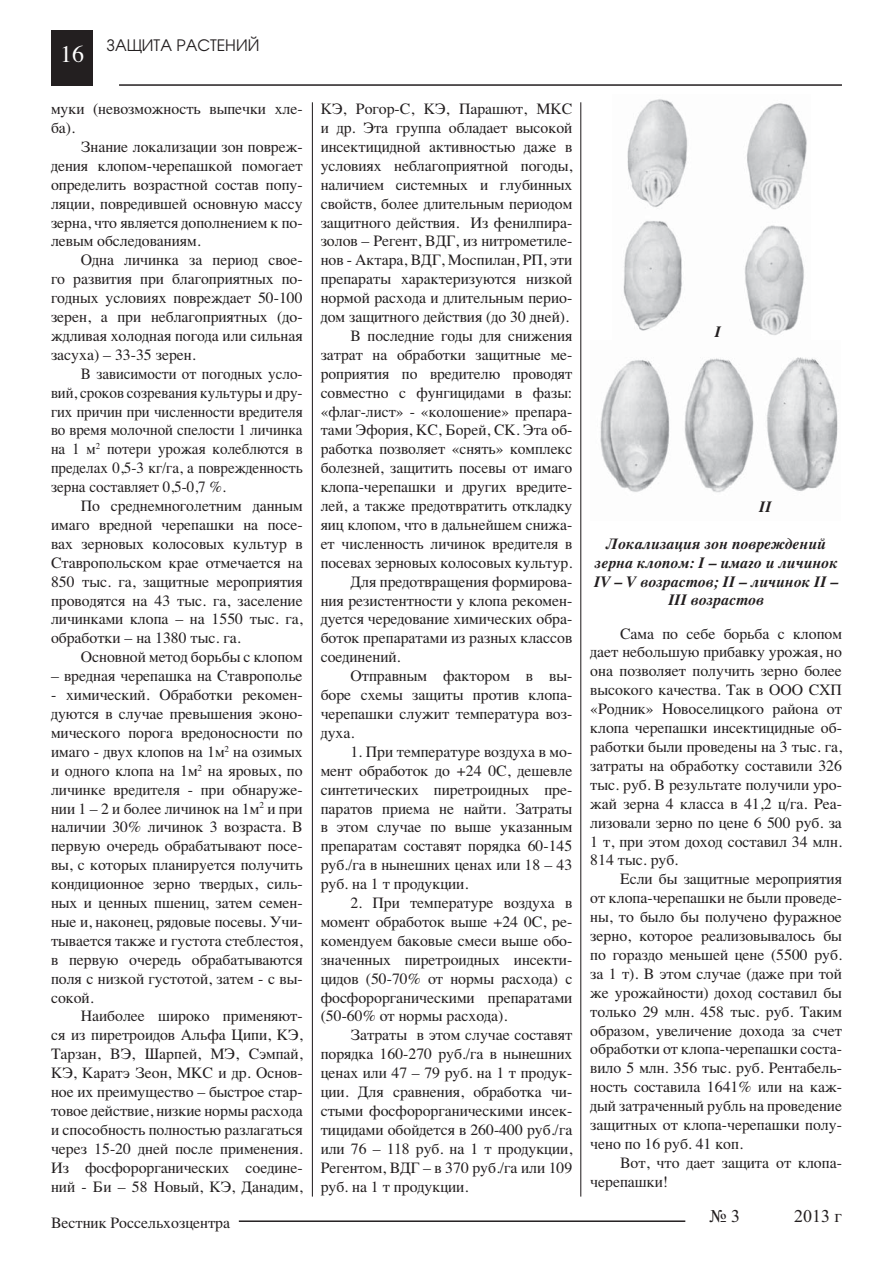
<style>
.page{position:relative;width:893px;height:1263px;background:#fff}
.page>*{position:absolute;margin:0;border:0;box-sizing:border-box;transform-origin:0 0}
.t1{font:24px "Times";color:#fff}
.t2{font:18px "Times New Roman";color:#231f20}
.t3{font:15.75px/18.9px "Times";color:#231f20;text-align:justify}
.t4{font:15.75px/18.9px "Times";color:#231f20;text-align:justify;scale:.96 1}
.t5{font:italic 700 15.75px/18.9px "Times";color:#231f20;text-align:center}
.t6{font:15.75px "Avangard TM";color:#231f20}
</style>
<div class="page">
<hr style="left:119px;top:84px;width:723px;height:2px;background:#231f20">
<hr style="left:239px;top:1220px;width:446px;height:2px;background:#231f20">
<div style="left:51px;top:30px;width:42px;height:55px;background:#231f20"></div>
<img style="left:623px;top:99px;width:184px;height:236px">
<img style="left:600px;top:357px;width:238px;height:136px">
<hr style="left:580px;top:102px;width:1px;height:1094px;background:#231f20">
<hr style="left:312px;top:102px;width:1px;height:1094px;background:#231f20">
<h1 class="t1" style="left:60px;top:45px;width:25px">16</h1>
<p class="t6" style="left:107px;top:40px;width:154px">ЗАЩИТА РАСТЕНИЙ</p>
<p class="t3" style="left:51px;top:101px;width:253px">муки (невозможность выпечки хле&shy;ба).</p>
<p class="t3" style="left:51px;top:139px;width:253px;text-indent:30px">Знание локализации зон повреж&shy;дения клопом-черепашкой помогает определить возрастной состав попу&shy;ляции, повредившей основную массу зерна, что является дополнением к по&shy;левым обследованиям.</p>
<p class="t3" style="left:51px;top:252px;width:253px;text-indent:30px">Одна личинка за период свое&shy;го развития при благоприятных по&shy;годных условиях повреждает 50-100 зерен, а при неблагоприятных (до&shy;ждливая холодная погода или сильная засуха) – 33-35 зерен.</p>
<p class="t4" style="left:51px;top:365px;width:264px;text-indent:30px">В зависимости от погодных усло&shy;вий, сроков созревания культуры и дру&shy;гих причин при численности вредителя во время молочной спелости 1 личинка на 1 м<sup>2</sup> потери урожая колеблются в пределах 0,5-3 кг/га, а поврежденность зерна составляет 0,5-0,7 %.</p>
<p class="t3" style="left:51px;top:498px;width:253px;text-indent:30px">По среднемноголетним данным имаго вредной черепашки на посе&shy;вах зерновых колосовых культур в Ставропольском крае отмечается на 850 тыс. га, защитные мероприятия проводятся на 43 тыс. га, заселение личинками клопа – на 1550 тыс. га, обработки – на 1380 тыс. га.</p>
<p class="t3" style="left:81px;top:649px;width:223px">Основной метод борьбы с клопом</p>
<p class="t3" style="left:51px;top:668px;width:253px">– вредная черепашка на Ставрополье</p>
<p class="t3" style="left:51px;top:687px;width:253px">- химический. Обработки рекомен&shy;дуются в случае превышения эконо&shy;мического порога вредоносности по имаго - двух клопов на 1м<sup>2</sup> на озимых и одного клопа на 1м<sup>2</sup> на яровых, по личинке вредителя - при обнаруже&shy;нии 1 – 2 и более личинок на 1м<sup>2</sup> и при наличии 30% личинок 3 возраста. В первую очередь обрабатывают посе&shy;вы, с которых планируется получить кондиционное зерно твердых, силь&shy;ных и ценных пшениц, затем семен&shy;ные и, наконец, рядовые посевы. Учи&shy;тывается также и густота стеблестоя, в первую очередь обрабатываются поля с низкой густотой, затем - с вы&shy;сокой.</p>
<p class="t3" style="left:51px;top:1008px;width:253px;text-indent:30px">Наиболее широко применяют&shy;ся из пиретроидов Альфа Ципи, КЭ, Тарзан, ВЭ, Шарпей, МЭ, Сэмпай, КЭ, Каратэ Зеон, МКС и др. Основ&shy;ное их преимущество – быстрое стар&shy;товое действие, низкие нормы расхода и способность полностью разлагаться через 15-20 дней после применения.<br>Из фосфорорганических соедине&shy;ний - Би – 58 Новый, КЭ, Данадим,</p>
<p class="t3" style="left:51px;top:1214px;width:181px">Вестник Россельхозцентра</p>
<p class="t3" style="left:321px;top:101px;width:253px">КЭ, Рогор-С, КЭ, Парашют, МКС</p>
<p class="t3" style="left:321px;top:120px;width:253px">и др. Эта группа обладает высокой</p>
<p class="t3" style="left:321px;top:139px;width:253px">инсектицидной активностью даже в</p>
<p class="t3" style="left:321px;top:158px;width:253px">условиях неблагоприятной погоды,</p>
<p class="t3" style="left:321px;top:176px;width:253px">наличием системных и глубинных</p>
<p class="t3" style="left:321px;top:195px;width:253px">свойств, более длительным периодом</p>
<p class="t3" style="left:321px;top:214px;width:253px">защитного действия. Из фенилпира-</p>
<p class="t3" style="left:321px;top:233px;width:253px">золов – Регент, ВДГ, из нитрометиле-</p>
<p class="t3" style="left:321px;top:252px;width:253px">нов - Актара, ВДГ, Моспилан, РП, эти</p>
<p class="t3" style="left:321px;top:271px;width:253px">препараты характеризуются низкой</p>
<p class="t3" style="left:321px;top:290px;width:253px">нормой расхода и длительным перио-</p>
<p class="t3" style="left:321px;top:309px;width:250px">дом защитного действия (до 30 дней).</p>
<p class="t3" style="left:350px;top:328px;width:223px">В последние годы для снижения</p>
<p class="t3" style="left:321px;top:347px;width:253px">затрат на обработки защитные ме-</p>
<p class="t3" style="left:321px;top:365px;width:253px">роприятия по вредителю проводят</p>
<p class="t3" style="left:321px;top:384px;width:253px">совместно с фунгицидами в фазы:</p>
<p class="t3" style="left:321px;top:403px;width:253px">«флаг-лист» - «колошение» препара-</p>
<p class="t3" style="left:321px;top:422px;width:253px">тами Эфория, КС, Борей, СК. Эта об-</p>
<p class="t3" style="left:321px;top:441px;width:253px">работка позволяет «снять» комплекс</p>
<p class="t3" style="left:321px;top:460px;width:253px">болезней, защитить посевы от имаго</p>
<p class="t3" style="left:321px;top:479px;width:253px">клопа-черепашки и других вредите-</p>
<p class="t3" style="left:321px;top:498px;width:253px">лей, а также предотвратить откладку</p>
<p class="t3" style="left:321px;top:517px;width:253px">яиц клопом, что в дальнейшем снижа-</p>
<p class="t3" style="left:321px;top:536px;width:253px">ет численность личинок вредителя в</p>
<p class="t3" style="left:321px;top:554px;width:253px">посевах зерновых колосовых культур.</p>
<p class="t3" style="left:350px;top:573px;width:223px">Для предотвращения формирова-</p>
<p class="t3" style="left:321px;top:592px;width:253px">ния резистентности у клопа рекомен-</p>
<p class="t3" style="left:321px;top:611px;width:253px">дуется чередование химических обра-</p>
<p class="t3" style="left:321px;top:630px;width:253px">боток препаратами из разных классов</p>
<p class="t3" style="left:321px;top:649px;width:81px">соединений.</p>
<p class="t3" style="left:350px;top:668px;width:223px">Отправным фактором в вы-</p>
<p class="t3" style="left:321px;top:687px;width:253px">боре схемы защиты против клопа-</p>
<p class="t3" style="left:321px;top:706px;width:253px">черепашки служит температура воз-</p>
<p class="t3" style="left:321px;top:725px;width:35px">духа.</p>
<p class="t3" style="left:321px;top:743px;width:253px;text-indent:30px">1. При температуре воздуха в мо&shy;мент обработок до +24 0С, дешевле синтетических пиретроидных пре&shy;паратов приема не найти. Затраты в этом случае по выше указанным препаратам составят порядка 60-145 руб./га в нынешних ценах или 18 – 43 руб. на 1 т продукции.</p>
<p class="t3" style="left:321px;top:895px;width:253px;text-indent:30px">2. При температуре воздуха в момент обработок выше +24 0С, ре&shy;комендуем баковые смеси выше обо&shy;значенных пиретроидных инсекти&shy;цидов (50-70% от нормы расхода) с фосфорорганическими препаратами (50-60% от нормы расхода).</p>
<p class="t3" style="left:321px;top:1027px;width:253px;text-indent:30px">Затраты в этом случае составят порядка 160-270 руб./га в нынешних ценах или 47 – 79 руб. на 1 т продук&shy;ции. Для сравнения, обработка чи&shy;стыми фосфорорганическими инсек&shy;тицидами обойдется в 260-400 руб./га или 76 – 118 руб. на 1 т продукции, Регентом, ВДГ – в 370 руб./га или 109 руб. на 1 т продукции.</p>
<p class="t5" style="left:715px;top:323px;width:8px">I</p>
<p class="t5" style="left:759px;top:499px;width:14px">II</p>
<p class="t5" style="left:594px;top:535px;width:246px">Локализация зон повреждений зерна клопом: I – имаго и личинок<br>IV – V возрастов; II – личинок II –<br>III возрастов</p>
<p class="t3" style="left:590px;top:625px;width:253px;text-indent:30px">Сама по себе борьба с клопом дает небольшую прибавку урожая, но она позволяет получить зерно более высокого качества. Так в ООО СХП «Родник» Новоселицкого района от клопа черепашки инсектицидные об&shy;работки были проведены на 3 тыс. га, затраты на обработку составили 326 тыс. руб. В результате получили уро&shy;жай зерна 4 класса в 41,2 ц/га. Реа&shy;лизовали зерно по цене 6 500 руб. за 1 т, при этом доход составил 34 млн.<br>814 тыс. руб.</p>
<p class="t3" style="left:590px;top:871px;width:253px;text-indent:30px">Если бы защитные мероприятия от клопа-черепашки не были проведе&shy;ны, то было бы получено фуражное зерно, которое реализовывалось бы по гораздо меньшей цене (5500 руб. за 1 т). В этом случае (даже при той же урожайности) доход составил бы только 29 млн. 458 тыс. руб. Таким образом, увеличение дохода за счет обработки от клопа-черепашки соста&shy;вило 5 млн. 356 тыс. руб. Рентабель&shy;ность составила 1641% или на каж&shy;дый затраченный рубль на проведение защитных от клопа-черепашки полу&shy;чено по 16 руб. 41 коп.</p>
<p class="t3" style="left:590px;top:1154px;width:253px;text-indent:30px">Вот, что дает защита от клопа&shy;черепашки!</p>
<p class="t2" style="left:709px;top:1206px;width:32px">№ 3</p>
<p class="t2" style="left:794px;top:1206px;width:49px">2013 г</p>
</div>
